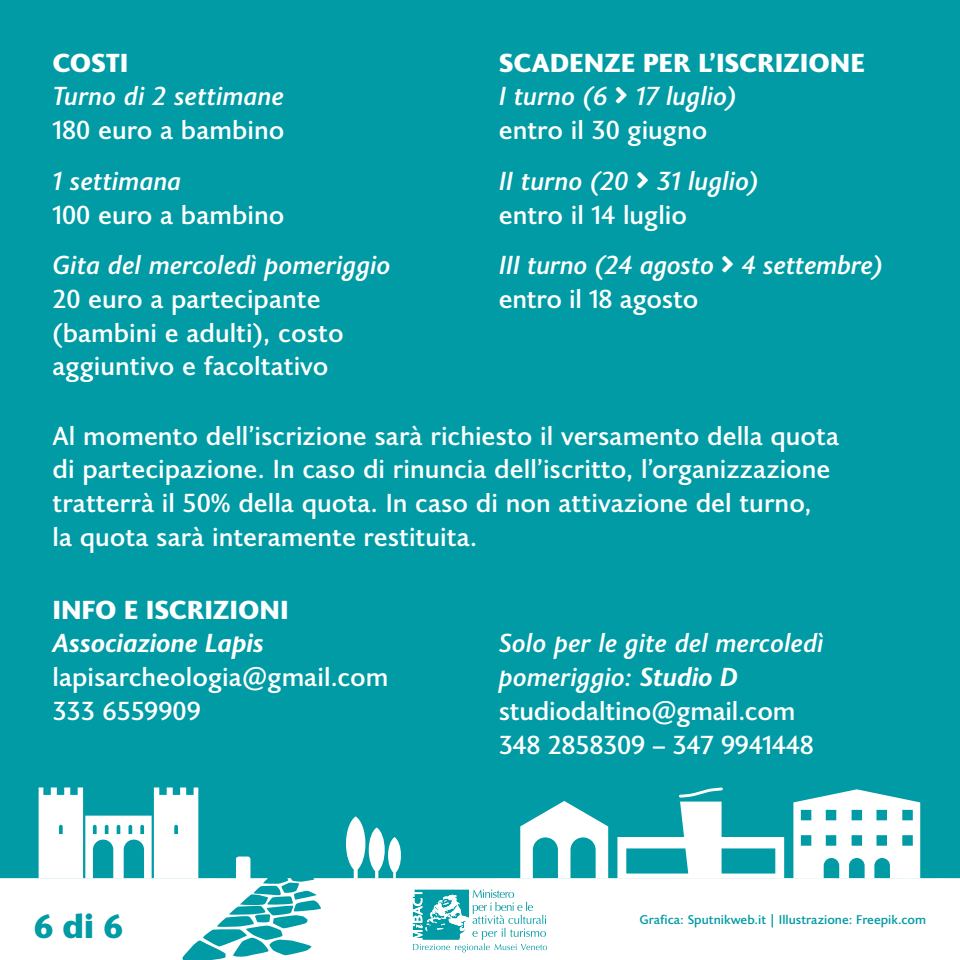
<style>
.page{position:relative;width:960px;height:960px;background:#009ba4}
.page>*{position:absolute;margin:0;border:0;box-sizing:border-box;transform-origin:0 0}
.t1{font:900 33.75px "Joanna Sans Nova";color:#009ba4}
.t2{font:500 26.25px/33.8px "Joanna Sans Nova";color:#fff}
.t3{font:italic 500 26.25px/33.8px "Joanna Sans Nova";color:#fff}
.t4{font:900 26.25px/33.8px "Joanna Sans Nova";letter-spacing:-.01em;color:#fff}
.t5{font:italic 700 26.25px "Joanna Sans Nova";letter-spacing:-.01em;color:#fff}
.t6{font:500 12.75px "Joanna Sans Nova";color:#009ba4}
.s1{font-weight:500;font-style:italic}
.s2{font-weight:500}
.s3{font-style:normal}
.s4{font-style:italic}
.s5{font-weight:700;font-style:italic}
</style>
<div class="page">
<svg style="left:39px;top:787px;width:159px;height:70px"></svg>
<svg style="left:0;top:857px;width:960px;height:103px;background:#d6eef0"></svg>
<svg style="left:346px;top:816px;width:55px;height:62px"></svg>
<svg style="left:793px;top:789px;width:127px;height:89px"></svg>
<svg style="left:520px;top:801px;width:88px;height:77px"></svg>
<svg style="left:617px;top:787px;width:167px;height:91px"></svg>
<svg style="left:413px;top:890px;width:134px;height:62px"></svg>
<p class="t4" style="left:52px;top:44px;width:77px">COSTI</p>
<p class="t3" style="left:52px;top:78px;width:233px">Turno di 2 settimane</p>
<p class="t2" style="left:52px;top:112px;width:233px">180 euro a bambino</p>
<p class="t3" style="left:52px;top:163px;width:130px">1 settimana</p>
<p class="t2" style="left:52px;top:196px;width:233px">100 euro a bambino</p>
<p class="t3" style="left:52px;top:247px;width:340px">Gita del mercoledì pomeriggio</p>
<p class="t2" style="left:52px;top:281px;width:293px">20 euro a partecipante (bambini e adulti), costo aggiuntivo e facoltativo</p>
<p class="t4" style="left:499px;top:44px;width:368px">SCADENZE PER L’ISCRIZIONE<br><span class="s1">I turno (6</span> ■●▼ <span class="s1">17 luglio)<br></span><span class="s2">entro il 30 giugno</span></p>
<p class="t3" style="left:499px;top:163px;width:261px">II turno (20 ■●▼ 31 luglio) <span class="s3">entro il 14 luglio</span></p>
<p class="t3" style="left:499px;top:247px;width:386px">III turno (24 agosto ■●▼ 4 settembre) <span class="s3">entro il 18 agosto</span></p>
<p class="t2" style="left:52px;top:417px;width:788px">Al momento dell’iscrizione sarà richiesto il versamento della quota di partecipazione. In caso di rinuncia dell’iscritto, l’organizzazione tratterrà il 50% della quota. In caso di non attivazione del turno,<br>la quota sarà interamente restituita.</p>
<p class="t4" style="left:52px;top:591px;width:238px">INFO E ISCRIZIONI</p>
<p class="t5" style="left:52px;top:624px;width:213px">Associazione Lapis</p>
<p class="t2" style="left:52px;top:659px;width:337px">lapisarcheologia@gmail.com<br>333 6559909</p>
<p class="t1" style="left:34px;top:901px;width:91px">6 di 6</p>
<p class="t2" style="left:499px;top:625px;width:326px"><span class="s4">Solo per le gite del mercoledì pomeriggio:</span> <span class="s5">Studio D </span>studiodaltino@gmail.com<br>348 2858309 – 347 9941448</p>
<p class="t6" style="left:640px;top:910px;width:288px">Grafica: Sputnikweb.it | Illustrazione: Freepik.com</p>
</div>
